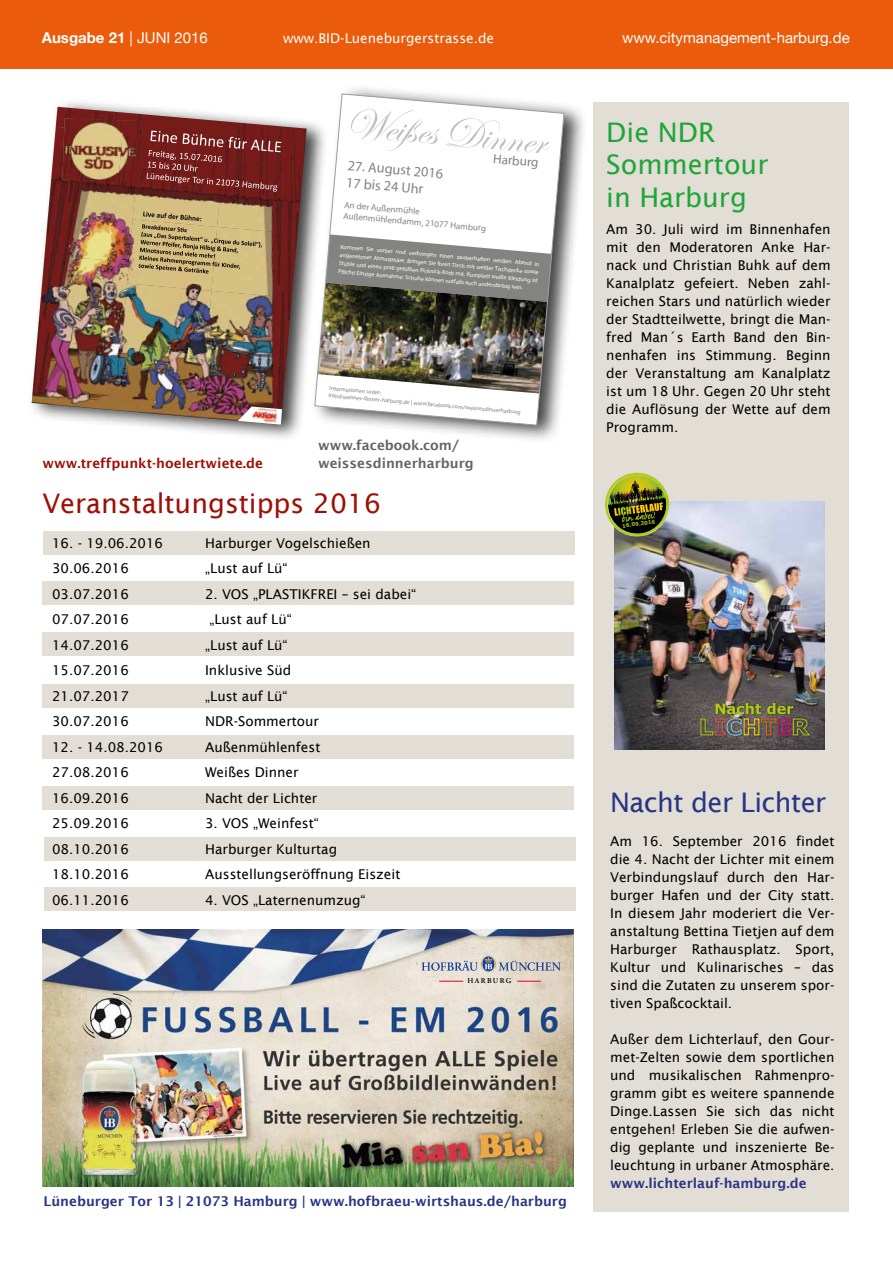
<style>
.page{position:relative;width:893px;height:1263px;background:#fff}
.page>*{position:absolute;margin:0;border:0;box-sizing:border-box;transform-origin:0 0}
.t1{font:27px/32.4px "Lucida Sans";color:#1fa637}
.t2{font:27px "Lucida Sans";color:#9c1006}
.t3{font:27px "Lucida Sans";letter-spacing:-.02em;color:#283583}
.t4{font:15px "Helvetica Neue";color:#fff}
.t5{font:700 15px "Helvetica Neue";color:#fff}
.t6{font:14.25px/17.1px "Myriad Pro";color:#838382}
.t7{font:13.5px/18px "Lucida Sans";color:#000;text-align:justify}
.t8{font:600 13.5px "Lucida Sans";color:#283583}
.t9{font:600 13.5px/18px "Lucida Sans";color:#646363}
.t10{font:600 13.5px "Lucida Sans";color:#9c1006}
.t11{font:13.5px "Lucida Sans";color:#fff}
.t12{font:13.2px "Myriad Pro";color:#828281}
.t13{font:9px/10.8px "Myriad Pro";color:#838382}
.t14{font:600 7.35px "Adobe Garamond Pro";letter-spacing:.18em;color:#000}
.t15{font:6px/8.2px "Myriad Pro";color:#fff;text-align:justify}
.t16{font:6px/7.2px "Myriad Pro";color:#838382}
.t17{font:700 5.1px "Verdana";color:#afca0b}
.s1{font-weight:400}
</style>
<div class="page">
<div style="left:0;top:0;width:893px;height:68px;background:#ea5b0b"></div>
<div style="left:594px;top:102px;width:255px;height:1110px;background:#e2ded6"></div>
<img style="left:43px;top:930px;width:531px;height:257px">
<div style="left:311px;top:84px;width:277px;height:360px;background:#000;opacity:.75"></div>
<svg style="left:314px;top:93px;width:251px;height:333px"></svg>
<img style="left:615px;top:502px;width:210px;height:247px">
<svg style="left:614px;top:472px;width:59px;height:68px"></svg>
<img style="left:605px;top:473px;width:65px;height:64px">
<div style="left:699px;top:702px;width:113px;height:36px;background:#000;opacity:.5"></div>
<img style="left:700px;top:703px;width:110px;height:33px">
<svg style="left:499px;top:961px;width:62px;height:10px"></svg>
<svg style="left:422px;top:961px;width:56px;height:10px"></svg>
<svg style="left:481px;top:955px;width:15px;height:17px"></svg>
<svg style="left:482px;top:956px;width:13px;height:16px"></svg>
<svg style="left:482px;top:956px;width:12px;height:15px"></svg>
<svg style="left:485px;top:957px;width:7px;height:12px"></svg>
<svg style="left:439px;top:981px;width:24px;height:1px"></svg>
<svg style="left:517px;top:981px;width:24px;height:1px"></svg>
<div style="left:28px;top:98px;width:302px;height:344px;background:#000;opacity:.75"></div>
<img style="left:56px;top:107px;width:251px;height:42px">
<img style="left:32px;top:127px;width:34px;height:278px">
<img style="left:140px;top:134px;width:165px;height:36px">
<img style="left:136px;top:156px;width:81px;height:63px">
<img style="left:217px;top:163px;width:86px;height:71px">
<img style="left:66px;top:181px;width:70px;height:76px">
<img style="left:127px;top:219px;width:84px;height:64px">
<img style="left:211px;top:227px;width:86px;height:71px">
<img style="left:58px;top:257px;width:71px;height:85px">
<img style="left:121px;top:283px;width:91px;height:66px">
<img style="left:206px;top:291px;width:86px;height:71px">
<img style="left:53px;top:342px;width:90px;height:70px">
<img style="left:137px;top:349px;width:90px;height:71px">
<img style="left:221px;top:357px;width:65px;height:68px">
<svg style="left:138px;top:212px;width:124px;height:62px;background:#baa770"></svg>
<svg style="left:42px;top:409px;width:46px;height:12px"></svg>
<svg style="left:147px;top:131px;width:134px;height:61px;background:#7f3331"></svg>
<svg style="left:238px;top:407px;width:44px;height:18px"></svg>
<img style="left:252px;top:408px;width:25px;height:15px">
<img style="left:62px;top:147px;width:56px;height:34px">
<img style="left:118px;top:120px;width:22px;height:62px">
<img style="left:64px;top:118px;width:60px;height:34px">
<div style="left:43px;top:735px;width:531px;height:23px;background:#e2ded6"></div>
<div style="left:43px;top:786px;width:531px;height:23px;background:#e2ded6"></div>
<div style="left:43px;top:581px;width:531px;height:24px;background:#e2ded6"></div>
<div style="left:43px;top:531px;width:532px;height:23px;background:#e2ded6"></div>
<div style="left:43px;top:632px;width:531px;height:24px;background:#e2ded6"></div>
<div style="left:43px;top:684px;width:531px;height:23px;background:#e2ded6"></div>
<div style="left:44px;top:837px;width:532px;height:23px;background:#e2ded6"></div>
<div style="left:44px;top:887px;width:532px;height:24px;background:#e2ded6"></div>
<p class="t5" style="left:42px;top:26px;width:168px">Ausgabe 21 <span class="s1">| JUNI 2016</span></p>
<p class="t11" style="left:283px;top:31px;width:212px">www.BID-Lueneburgerstrasse.de</p>
<p class="t4" style="left:622px;top:27px;width:229px">www.citymanagement-harburg.de</p>
<p class="t6" style="left:349px;top:156px;width:97px;rotate:5deg">27. August 2016<br>17 bis 24 Uhr</p>
<p class="t13" style="left:345px;top:199px;width:145px;rotate:5deg">An der Außenmühle<br>Außenmühlendamm, 21077 Hamburg</p>
<p class="t12" style="left:494px;top:150px;width:47px;rotate:5deg">Harburg</p>
<p class="t15" style="left:341px;top:242px;width:201px;rotate:5deg">Kommen Sie vorbei und verbringen einen zauberhaften weißen Abend in angenehmer Atmosphäre. Bringen Sie Ihren Tisch mit weißer Tischdecke sowie Stühle und einen prall gefüllten Picknick-Korb mit. Komplett weiße Kleidung ist Pfl icht! Einzige Ausnahme: Schuhe können notfalls auch andersfarbig sein.</p>
<p class="t10" style="left:43px;top:455px;width:222px">www.treffpunkt-hoelertwiete.de</p>
<p class="t16" style="left:330px;top:384px;width:194px;rotate:5deg">Informationen unter:<br>info@weisses-dinner-harburg.de | www.facebook.com/weissesdinnerharburg</p>
<p class="t9" style="left:318px;top:436px;width:157px">www.facebook.com/ weissesdinnerharburg</p>
<h1 class="t2" style="left:43px;top:488px;width:340px">Veranstaltungstipps 2016</h1>
<p class="t7" style="left:52px;top:534px;width:113px">16. - 19.06.2016</p>
<p class="t7" style="left:205px;top:534px;width:167px">Harburger Vogelschießen</p>
<p class="t7" style="left:52px;top:559px;width:78px">30.06.2016</p>
<p class="t7" style="left:205px;top:559px;width:84px">„Lust auf Lü“</p>
<p class="t7" style="left:52px;top:585px;width:78px">03.07.2016</p>
<p class="t7" style="left:205px;top:585px;width:213px">2. VOS „PLASTIKFREI – sei dabei“</p>
<p class="t7" style="left:52px;top:610px;width:78px">07.07.2016</p>
<p class="t7" style="left:209px;top:610px;width:84px">„Lust auf Lü“</p>
<p class="t7" style="left:52px;top:636px;width:78px">14.07.2016</p>
<p class="t7" style="left:205px;top:636px;width:84px">„Lust auf Lü“</p>
<p class="t7" style="left:52px;top:661px;width:78px">15.07.2016</p>
<p class="t7" style="left:205px;top:661px;width:88px">Inklusive Süd</p>
<p class="t7" style="left:52px;top:687px;width:78px">21.07.2017</p>
<p class="t7" style="left:205px;top:687px;width:84px">„Lust auf Lü“</p>
<p class="t7" style="left:52px;top:712px;width:78px">30.07.2016</p>
<p class="t7" style="left:205px;top:712px;width:116px">NDR-Sommertour</p>
<p class="t7" style="left:52px;top:738px;width:113px">12. - 14.08.2016</p>
<p class="t7" style="left:205px;top:738px;width:117px">Außenmühlenfest</p>
<p class="t7" style="left:52px;top:763px;width:78px">27.08.2016</p>
<p class="t7" style="left:205px;top:763px;width:95px">Weißes Dinner</p>
<p class="t7" style="left:52px;top:789px;width:78px">16.09.2016</p>
<p class="t7" style="left:205px;top:789px;width:114px">Nacht der Lichter</p>
<p class="t7" style="left:52px;top:814px;width:78px">25.09.2016</p>
<p class="t7" style="left:205px;top:814px;width:115px">3. VOS „Weinfest“</p>
<p class="t7" style="left:52px;top:840px;width:78px">08.10.2016</p>
<p class="t7" style="left:205px;top:840px;width:134px">Harburger Kulturtag</p>
<p class="t7" style="left:52px;top:865px;width:78px">18.10.2016</p>
<p class="t7" style="left:205px;top:865px;width:197px">Ausstellungseröffnung Eiszeit</p>
<p class="t7" style="left:52px;top:891px;width:78px">06.11.2016</p>
<p class="t7" style="left:205px;top:891px;width:162px">4. VOS „Laternenumzug“</p>
<p class="t14" style="left:468px;top:977px;width:45px">HARBURG</p>
<p class="t8" style="left:44px;top:1193px;width:525px">Lüneburger Tor 13 | 21073 Hamburg | www.hofbraeu-wirtshaus.de/harburg</p>
<h1 class="t1" style="left:606px;top:116px;width:164px">Die NDR<br>Sommertour in Harburg</h1>
<p class="t7" style="left:606px;top:220px;width:226px">Am 30. Juli wird im Binnenhafen mit den Moderatoren Anke Har&shy;nack und Christian Buhk auf dem Kanalplatz gefeiert. Neben zahl&shy;reichen Stars und natürlich wieder der Stadtteilwette, bringt die Man&shy;fred Man´s Earth Band den Bin&shy;nenhafen ins Stimmung. Beginn der Veranstaltung am Kanalplatz ist um 18 Uhr. Gegen 20 Uhr steht die Auflösung der Wette auf dem Programm.</p>
<p class="t17" style="left:622px;top:522px;width:35px;rotate:-7deg">16.09.2016</p>
<h1 class="t3" style="left:610px;top:787px;width:217px">Nacht der Lichter</h1>
<p class="t7" style="left:610px;top:832px;width:226px">Am 16. September 2016 findet die 4. Nacht der Lichter mit einem Verbindungslauf durch den Har&shy;burger Hafen und der City statt.<br>In diesem Jahr moderiert die Ver&shy;anstaltung Bettina Tietjen auf dem Harburger Rathausplatz. Sport, Kultur und Kulinarisches – das sind die Zutaten zu unserem spor&shy;tiven Spaßcocktail.</p>
<p class="t7" style="left:610px;top:1030px;width:226px">Außer dem Lichterlauf, den Gour&shy;met-Zelten sowie dem sportlichen und musikalischen Rahmenpro&shy;gramm gibt es weitere spannende Dinge.Lassen Sie sich das nicht entgehen! Erleben Sie die aufwen&shy;dig geplante und inszenierte Be&shy;leuchtung in urbaner Atmosphäre.</p>
<p class="t8" style="left:610px;top:1175px;width:198px">www.lichterlauf-hamburg.de</p>
</div>
